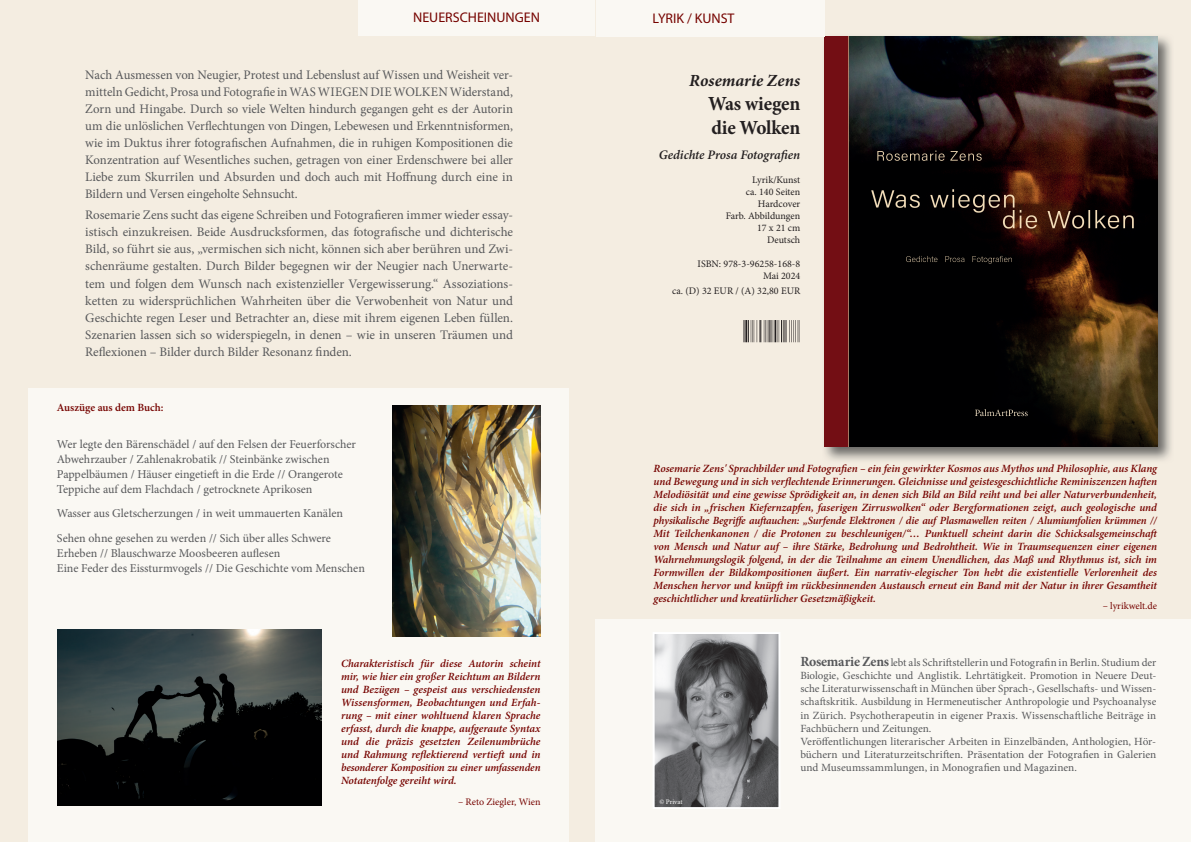
<style>
.page{position:relative;width:1191px;height:842px;background:#fff}
.page>*{position:absolute;margin:0;border:0;box-sizing:border-box;transform-origin:0 0}
.t1{font:700 20px/24px "Minion Pro";letter-spacing:-.01em;color:#231f20;scale:.96 1}
.t2{font:italic 700 17px "Minion Pro";letter-spacing:.005em;color:#231f20}
.t3{font:14px "Myriad Pro";color:#760300}
.t4{font:13px/17px "Minion Pro";letter-spacing:-.01em;color:#57585a;text-align:justify}
.t5{font:italic 600 13px "Minion Pro";letter-spacing:-.01em;color:#231f20}
.t6{font:12px/15px "Minion Pro";color:#57585a}
.t7{font:italic 600 11px/13px "Minion Pro";letter-spacing:-.005em;color:#760300;text-align:justify}
.t8{font:11px/13px "Minion Pro";color:#57585a}
.t9{font:600 11px "Minion Pro";color:#760300}
.t10{font:10px/12px "Minion Pro";color:#231f20;text-align:right}
.t11{font:10px "Minion Pro";color:#760300}
.t12{font:7px "Minion Pro";letter-spacing:-.005em;color:#fff}
.s1{font-weight:700;font-size:14px}
.s2{font-weight:600;font-size:14px}
.s3{font-style:italic}
</style>
<div class="page">
<div style="left:0;top:0;width:595px;height:842px;background:#f4ede1"></div>
<div style="left:358px;top:0;width:237px;height:35px;background:#faf8f3"></div>
<div style="left:28px;top:388px;width:540px;height:454px;background:#faf8f3"></div>
<img style="left:58px;top:630px;width:264px;height:176px">
<img style="left:393px;top:405px;width:147px;height:232px">
<div style="left:596px;top:0;width:595px;height:842px;background:#f4ede1"></div>
<img style="left:822px;top:34px;width:350px;height:427px">
<img style="left:824px;top:36px;width:333px;height:411px">
<svg style="left:743px;top:320px;width:57px;height:22px"></svg>
<div style="left:596px;top:620px;width:595px;height:222px;background:#faf8f3"></div>
<img style="left:655px;top:635px;width:122px;height:171px">
<div style="left:652px;top:632px;width:128px;height:177px;border:2px solid #fff"></div>
<div style="left:596px;top:0;width:228px;height:36px;background:#faf8f3"></div>
<p class="t3" style="left:413px;top:8px;width:128px">NEUERSCHEINUNGEN</p>
<p class="t4" style="left:85px;top:66px;width:429px">Nach Ausmessen von Neugier, Protest und Lebenslust auf Wissen und Weisheit ver&shy;mitteln Gedicht, Prosa und Fotografie in WAS WIEGEN DIE WOLKEN Widerstand, Zorn und Hingabe. Durch so viele Welten hindurch gegangen geht es der Autorin um die unlöslichen Verflechtungen von Dingen, Lebewesen und Erkenntnisformen, wie im Duktus ihrer fotografischen Aufnahmen, die in ruhigen Kompositionen die Konzentration auf Wesentliches suchen, getragen von einer Erdenschwere bei aller Liebe zum Skurrilen und Absurden und doch auch mit Hoffnung durch eine in Bildern und Versen eingeholte Sehnsucht.</p>
<p class="t4" style="left:85px;top:207px;width:429px">Rosemarie Zens sucht das eigene Schreiben und Fotografieren immer wieder essay&shy;istisch einzukreisen. Beide Ausdrucksformen, das fotografische und dichterische Bild, so führt sie aus, „vermischen sich nicht, können sich aber berühren und Zwi&shy;schenräume gestalten. Durch Bilder begegnen wir der Neugier nach Unerwarte&shy;tem und folgen dem Wunsch nach existenzieller Vergewisserung.“ Assoziations&shy;ketten zu widersprüchlichen Wahrheiten über die Verwobenheit von Natur und Geschichte regen Leser und Betrachter an, diese mit ihrem eigenen Leben füllen.<br>Szenarien lassen sich so widerspiegeln, in denen – wie in unseren Träumen und Reflexionen – Bilder durch Bilder Resonanz finden.</p>
<p class="t9" style="left:57px;top:400px;width:108px">Auszüge aus dem Buch:</p>
<p class="t6" style="left:57px;top:437px;width:301px">Wer legte den Bärenschädel / auf den Felsen der Feuerforscher Abwehrzauber / Zahlenakrobatik // Steinbänke zwischen Pappelbäumen / Häuser eingetieft in die Erde // Orangerote Teppiche auf dem Flachdach / getrocknete Aprikosen</p>
<p class="t6" style="left:57px;top:502px;width:288px;line-height:24.1px">Wasser aus Gletscherzungen / in weit ummauerten Kanälen<br>Sehen ohne gesehen zu werden // Sich über alles Schwere</p>
<p class="t6" style="left:57px;top:545px;width:309px">Erheben // Blauschwarze Moosbeeren auflesen<br>Eine Feder des Eissturmvogels // Die Geschichte vom Menschen</p>
<p class="t7" style="left:341px;top:656px;width:201px">Charakteristisch für diese Autorin scheint mir, wie hier ein großer Reichtum an Bildern und Bezügen – gespeist aus verschiedensten Wissensformen, Beobachtungen und Erfah&shy;rung – mit einer wohltuend klaren Sprache erfasst, durch die knappe, aufgeraute Syntax und die präzis gesetzten Zeilenumbrüche und Rahmung reflektierend vertieft und in besonderer Komposition zu einer umfassenden Notatenfolge gereiht wird.</p>
<p class="t11" style="left:458px;top:795px;width:84px">– Reto Ziegler, Wien</p>
<p class="t3" style="left:652px;top:9px;width:83px">LYRIK / KUNST</p>
<h2 class="t2" style="left:689px;top:68px;width:112px">Rosemarie Zens</h2>
<h1 class="t1" style="left:708px;top:91px;width:97px">Was wiegen die Wolken</h1>
<p class="t5" style="left:659px;top:145px;width:143px">Gedichte Prosa Fotografien</p>
<p class="t10" style="left:725px;top:174px;width:76px">Lyrik/Kunst<br>ca. 140 Seiten<br>Hardcover<br>Farb. Abbildungen<br>17 x 21 cm<br>Deutsch</p>
<p class="t10" style="left:697px;top:258px;width:104px">ISBN: 978-3-96258-168-8<br>Mai 2024</p>
<p class="t10" style="left:672px;top:285px;width:130px">ca. (D) 32 EUR / (A) 32,80 EUR</p>
<p class="t7" style="left:653px;top:462px;width:507px;text-align:left">Rosemarie Zens' Sprachbilder und Fotografien – ein fein gewirkter Kosmos aus Mythos und Philosophie, aus Klang und Bewegung und in sich verflechtende Erinnerungen. Gleichnisse und geistesgeschichtliche Reminiszenzen haften Melodiösität und eine gewisse Sprödigkeit an, in denen sich Bild an Bild reiht und bei aller Naturverbundenheit, die sich in „frischen Kiefernzapfen, faserigen Zirruswolken“ oder Bergformationen zeigt, auch geologische und physikalische Begriffe auftauchen: „Surfende Elektronen / die auf Plasmawellen reiten / Alumiumfolien krümmen // Mit Teilchenkanonen / die Protonen zu beschleunigen/“… Punktuell scheint darin die Schicksalsgemeinschaft von Mensch und Natur auf – ihre Stärke, Bedrohung und Bedrohtheit. Wie in Traumsequenzen einer eigenen Wahrnehmungslogik folgend, in der die Teilnahme an einem Unendlichen, das Maß und Rhythmus ist, sich im Formwillen der Bildkompositionen äußert. Ein narrativ-elegischer Ton hebt die existentielle Verlorenheit des Menschen hervor und knüpft im rückbesinnenden Austausch erneut ein Band mit der Natur in ihrer Gesamtheit geschichtlicher und kreatürlicher Gesetzmäßigkeit.</p>
<p class="t11" style="left:1102px;top:599px;width:56px">– lyrikwelt.de</p>
<p class="t12" style="left:659px;top:797px;width:25px">© Privat</p>
<p class="t8" style="left:800px;top:656px;width:357px"><span class="s1">Rosemarie Zens</span>lebt als Schriftstellerin und Fotografin in Berlin. Studium der Biologie, Geschichte und Anglistik. Lehrtätigkeit. Promotion in Neuere Deut&shy;sche Literaturwissenschaft in München über Sprach-, Gesellschafts- und Wissen&shy;schaftskritik. Ausbildung in Hermeneutischer Anthropologie und Psychoanalyse in Zürich. Psychotherapeutin in eigener Praxis. Wissenschaftliche Beiträge in Fachbüchern und Zeitungen.<br>Veröffentlichungen literarischer Arbeiten in Einzelbänden, Anthologien, Hör&shy;büchern und Literaturzeitschriften. Präsentation der Fotografien in Galerien und Museumssammlungen, in Monografien und Magazinen.</p>
<p class="t8" style="left:803px;top:670px;width:354px;line-height:15px"><span class="s2">Kevin McAleer</span> wurde in Santa Monica, Kalifornien, geboren und lebt heute als Schriftsteller und Übersetzer in Berlin. Zu seinen Büchern gehören die Romane</p>
<p class="t8" style="left:803px;top:730px;width:354px;line-height:15px;text-align:justify">biografischen Aufarbeitung” lobte, und die historische Monografie <span class="s3">Dueling: The Cult of Honor in Fin-de-Siècle Germany</span>, die von der Encyclopaedia Britannica zu einem ihrer “Bücher des Jahres” gewählt wurde.</p>
</div>
